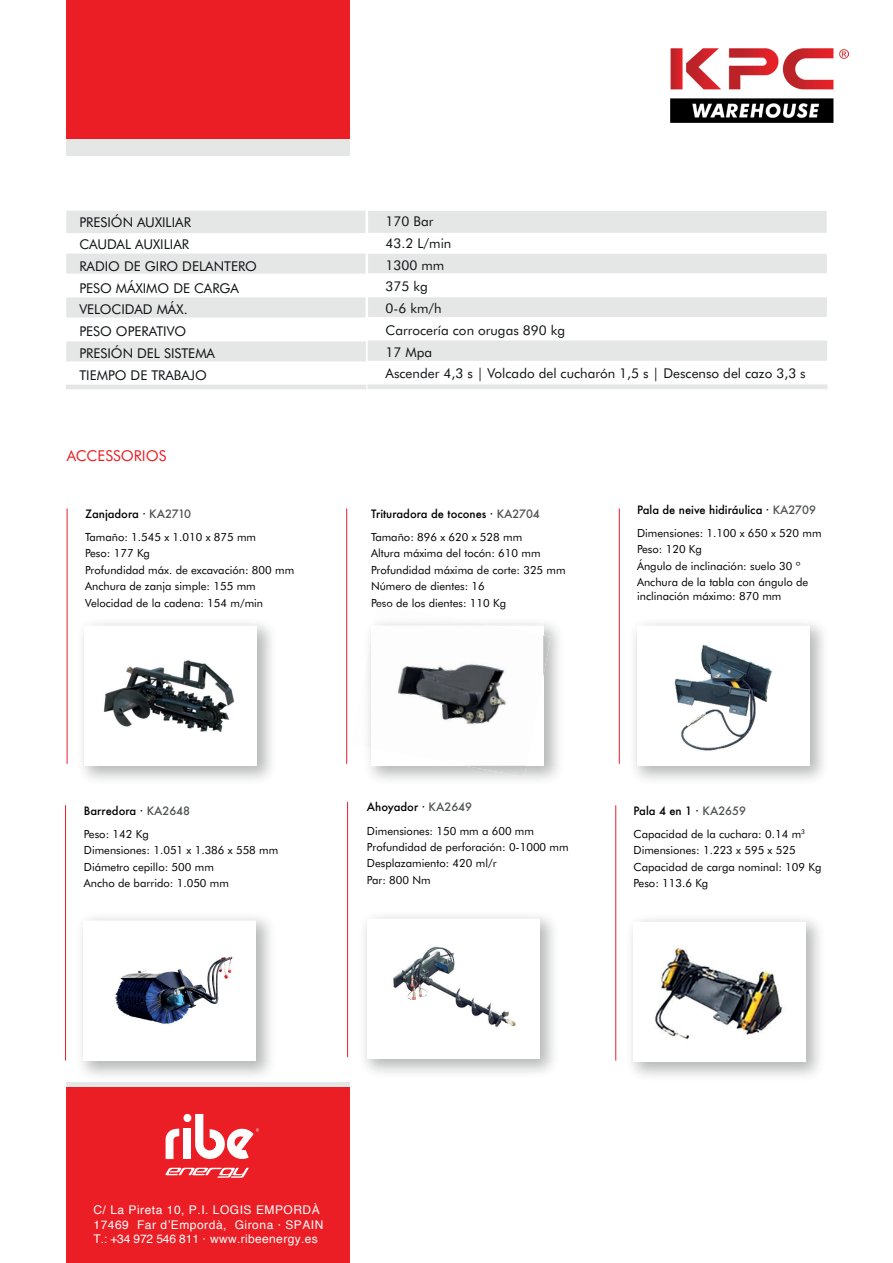
<style>
.page{position:relative;width:893px;height:1263px;background:#fff}
.page>*{position:absolute;margin:0;border:0;box-sizing:border-box;transform-origin:0 0}
.t1{font:15px "Futura BT";color:#eb1e25}
.t2{font:13.5px/21.8px "Futura BT";color:#101315}
.t3{font:12px/14.4px "Helvetica";letter-spacing:.045em;color:#fff}
.t4{font:11.25px/16.5px "Futura BT";color:#000001}
.t5{font:500 11.25px "Futura";color:#000001}
.s1{color:#4f5253}
</style>
<div class="page">
<div style="left:66px;top:138px;width:284px;height:17px;background:#e5e6e6"></div>
<div style="left:66px;top:0;width:284px;height:138px;background:#eb1e25"></div>
<div style="left:64px;top:252px;width:304px;height:23px;background:#e5e6e6;border:2px solid #fff"></div>
<div style="left:64px;top:296px;width:304px;height:23px;background:#e5e6e6;border:2px solid #fff"></div>
<div style="left:64px;top:339px;width:304px;height:24px;background:#e5e6e6;border:2px solid #fff"></div>
<div style="left:366px;top:251px;width:463px;height:25px;background:#e5e6e6;border:2px solid #fff"></div>
<div style="left:64px;top:209px;width:304px;height:26px;background:#e5e6e6;border:2px solid #fff"></div>
<div style="left:366px;top:208px;width:463px;height:27px;background:#e5e6e6;border:3px solid #fff"></div>
<div style="left:366px;top:295px;width:463px;height:24px;background:#e5e6e6;border:2px solid #fff"></div>
<div style="left:366px;top:339px;width:463px;height:23px;background:#e5e6e6;border:2px solid #fff"></div>
<svg style="left:66px;top:385px;width:300px;height:4px"></svg>
<div style="left:366px;top:383px;width:462px;height:7px;background:#e5e6e6;border:1px solid #fff"></div>
<div style="left:67px;top:1087px;width:283px;height:176px;background:#eb1e25"></div>
<hr style="left:67px;top:1083px;width:283px;height:4px;background:#e5e6e6">
<svg style="left:165px;top:1168px;width:84px;height:10px"></svg>
<svg style="left:166px;top:1128px;width:13px;height:31px"></svg>
<div style="left:183px;top:1129px;width:8px;height:30px;background:#fff"></div>
<div style="left:183px;top:1114px;width:8px;height:8px;background:#fff;border-radius:50%"></div>
<svg style="left:195px;top:1114px;width:64px;height:45px"></svg>
<hr style="left:67px;top:508px;width:1px;height:256px;background:#ee1c2d">
<hr style="left:346px;top:508px;width:1px;height:256px;background:#ee1c2d">
<hr style="left:619px;top:508px;width:1px;height:256px;background:#ee1c2d">
<img style="left:103px;top:660px;width:132px;height:73px">
<img style="left:377px;top:604px;width:15px;height:3px">
<img style="left:363px;top:617px;width:188px;height:160px">
<img style="left:371px;top:626px;width:172px;height:140px">
<img style="left:674px;top:643px;width:99px;height:109px">
<img style="left:115px;top:956px;width:119px;height:68px">
<img style="left:393px;top:946px;width:123px;height:81px">
<img style="left:653px;top:945px;width:133px;height:95px">
<hr style="left:65px;top:805px;width:1px;height:255px;background:#ee1c2d">
<hr style="left:347px;top:802px;width:1px;height:255px;background:#ee1c2d">
<hr style="left:615px;top:805px;width:1px;height:256px;background:#ee1c2d">
<img style="left:671px;top:49px;width:177px;height:73px">
<p class="t2" style="left:79px;top:212px;width:179px">PRESIÓN AUXILIAR<br>CAUDAL AUXILIAR<br>RADIO DE GIRO DELANTERO<br>PESO MÁXIMO DE CARGA<br>VELOCIDAD MÁX.<br>PESO OPERATIVO<br>PRESIÓN DEL SISTEMA<br>TIEMPO DE TRABAJO</p>
<p class="t2" style="left:386px;top:210px;width:422px">170 Bar<br>43.2 L/min<br>1300 mm<br>375 kg<br>0-6 km/h<br>Carrocería con orugas 890 kg<br>17 Mpa<br>Ascender 4,3 s | Volcado del cucharón 1,5 s | Descenso del cazo 3,3 s</p>
<h1 class="t1" style="left:67px;top:447px;width:101px">ACCESSORIOS</h1>
<p class="t5" style="left:85px;top:506px;width:108px">Zanjadora · <span class="s1">KA2710</span></p>
<p class="t4" style="left:85px;top:529px;width:211px">Tamaño: 1.545 x 1.010 x 875 mm<br>Peso: 177 Kg<br>Profundidad máx. de excavación: 800 mm<br>Anchura de zanja simple: 155 mm<br>Velocidad de la cadena: 154 m/min</p>
<p class="t5" style="left:371px;top:506px;width:170px">Trituradora de tocones · <span class="s1">KA2704</span></p>
<p class="t4" style="left:371px;top:529px;width:196px">Tamaño: 896 x 620 x 528 mm<br>Altura máxima del tocón: 610 mm<br>Profundidad máxima de corte: 325 mm<br>Número de dientes: 16<br>Peso de los dientes: 110 Kg</p>
<p class="t5" style="left:637px;top:502px;width:180px">Pala de neive hidiráulica · <span class="s1">KA2709</span></p>
<p class="t4" style="left:637px;top:525px;width:186px">Dimensiones: 1.100 x 650 x 520 mm<br>Peso: 120 Kg<br>Ángulo de inclinación: suelo 30 º<br>Anchura de la tabla con ángulo de</p>
<p class="t4" style="left:637px;top:587px;width:146px">inclinación máximo: 870 mm</p>
<p class="t5" style="left:84px;top:803px;width:108px">Barredora · <span class="s1">KA2648</span></p>
<p class="t4" style="left:84px;top:825px;width:196px">Peso: 142 Kg<br>Dimensiones: 1.051 x 1.386 x 558 mm<br>Diámetro cepillo: 500 mm<br>Ancho de barrido: 1.050 mm</p>
<p class="t5" style="left:367px;top:799px;width:107px">Ahoyador · <span class="s1">KA2649</span></p>
<p class="t4" style="left:367px;top:822px;width:203px">Dimensiones: 150 mm a 600 mm<br>Profundidad de perforación: 0-1000 mm<br>Desplazamiento: 420 ml/r<br>Par: 800 Nm</p>
<p class="t5" style="left:633px;top:803px;width:114px">Pala 4 en 1 · <span class="s1">KA2659</span></p>
<p class="t4" style="left:633px;top:826px;width:190px">Capacidad de la cuchara: 0.14 m<sup>3<br></sup>Dimensiones: 1.223 x 595 x 525<br>Capacidad de carga nominal: 109 Kg<br>Peso: 113.6 Kg</p>
<p class="t3" style="left:93px;top:1203px;width:232px">C/ La Pireta 10, P.I. LOGIS EMPORDÀ<br>17469 Far d’Empordà, Girona · SPAIN<br>T.: +34 972 546 811 · www.ribeenergy.es</p>
</div>
